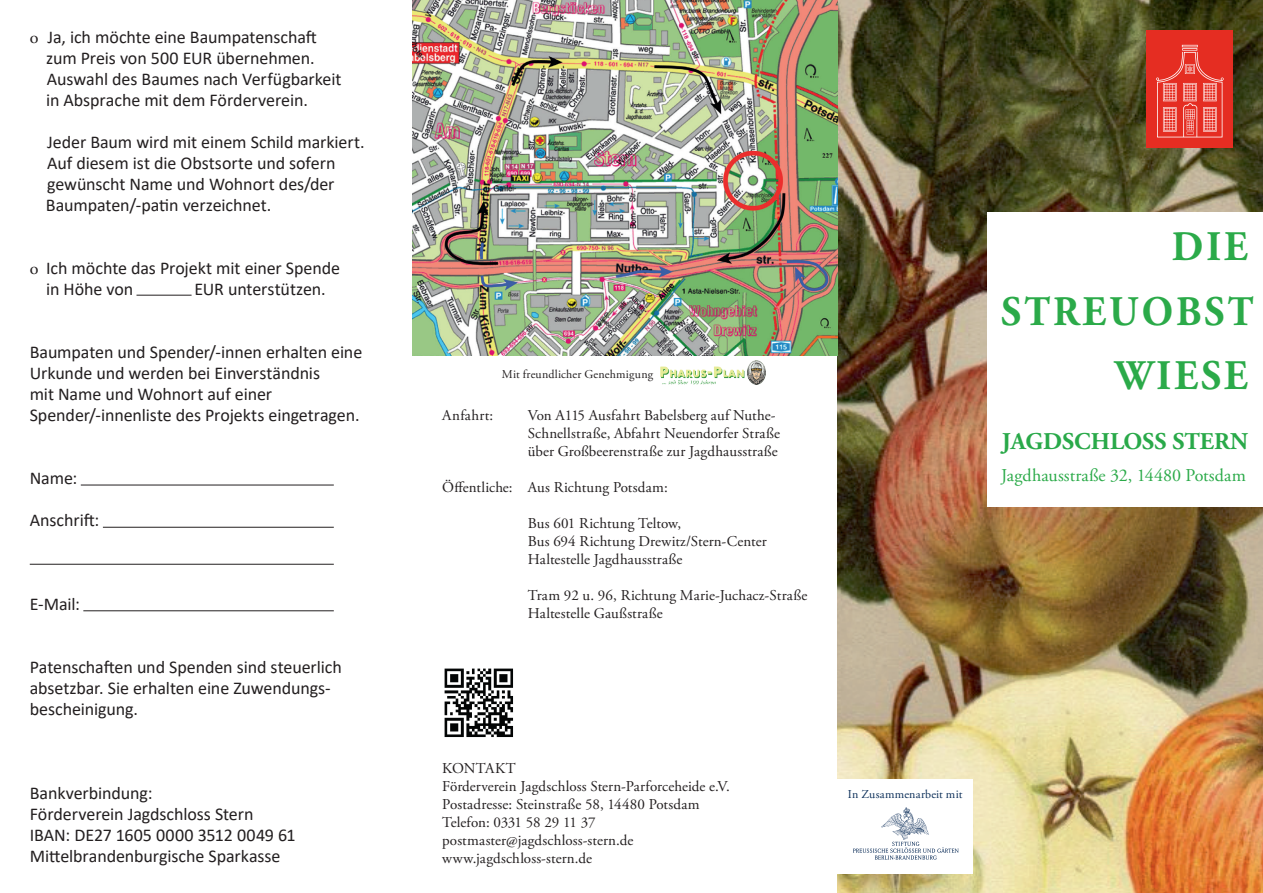
<style>
.page{position:relative;width:1263px;height:893px;background:#fff}
.page>*{position:absolute;margin:0;border:0;box-sizing:border-box;transform-origin:0 0}
.t1{font:700 42px/64.5px "Adobe Garamond Pro";letter-spacing:.075em;color:#2baa49;text-align:right;scale:.95 1}
.t2{font:700 24px "Adobe Garamond Pro";color:#29a949}
.t3{font:18px/21px "Calibri";letter-spacing:-.005em;color:#231f20}
.t4{font:18px "Adobe Garamond Pro";letter-spacing:.005em;color:#2baa49}
.t5{font:15px/18px "Adobe Garamond Pro";letter-spacing:.01em;color:#231f20}
.t6{font:12px "Adobe Garamond Pro";letter-spacing:.015em;color:#231f20}
.t7{font:12px "Adobe Garamond Pro";letter-spacing:.015em;color:#0c2f59}
.s1{font-family:"Adobe Garamond Pro"}
</style>
<div class="page">
<img style="left:838px;top:0;width:425px;height:893px">
<div style="left:988px;top:213px;width:275px;height:294px;background:#fff"></div>
<div style="left:837px;top:779px;width:136px;height:95px;background:#fff"></div>
<div style="left:1146px;top:30px;width:87px;height:118px;background:#e52d22"></div>
<img style="left:444px;top:668px;width:70px;height:70px">
<img style="left:412px;top:0;width:426px;height:355px">
<img style="left:660px;top:361px;width:106px;height:23px">
<svg style="left:1156px;top:44px;width:68px;height:94px"></svg>
<svg style="left:853px;top:807px;width:106px;height:53px"></svg>
<hr style="left:136px;top:295px;width:56px;height:1px;background:#231f20">
<hr style="left:81px;top:485px;width:253px;height:1px;background:#231f20">
<hr style="left:103px;top:527px;width:231px;height:1px;background:#231f20">
<hr style="left:30px;top:564px;width:304px;height:1px;background:#231f20">
<hr style="left:83px;top:610px;width:251px;height:1px;background:#231f20">
<p class="t3" style="left:46px;top:26px;width:297px;text-indent:-16px"><span class="s1">o</span> Ja, ich möchte eine Baumpatenschaft zum Preis von 500 EUR übernehmen.<br>Auswahl des Baumes nach Verfügbarkeit in Absprache mit dem Förderverein.</p>
<p class="t3" style="left:46px;top:131px;width:320px">Jeder Baum wird mit einem Schild markiert.<br>Auf diesem ist die Obstsorte und sofern gewünscht Name und Wohnort des/der Baumpaten/-patin verzeichnet.</p>
<p class="t3" style="left:46px;top:257px;width:296px;text-indent:-16px"><span class="s1">o</span> Ich möchte das Projekt mit einer Spende in Höhe von</p>
<p class="t3" style="left:194px;top:278px;width:133px">EUR unterstützen.</p>
<p class="t3" style="left:30px;top:341px;width:334px">Baumpaten und Spender/-innen erhalten eine Urkunde und werden bei Einverständnis<br>mit Name und Wohnort auf einer Spender/-innenliste des Projekts eingetragen.</p>
<p class="t3" style="left:30px;top:467px;width:49px">Name:</p>
<p class="t3" style="left:30px;top:509px;width:71px">Anschrift:</p>
<p class="t3" style="left:30px;top:593px;width:52px">E-Mail:</p>
<p class="t3" style="left:30px;top:656px;width:314px">Patenschaften und Spenden sind steuerlich absetzbar. Sie erhalten eine Zuwendungs&shy;bescheinigung.</p>
<p class="t3" style="left:30px;top:782px;width:267px">Bankverbindung:<br>Förderverein Jagdschloss Stern<br>IBAN: DE27 1605 0000 3512 0049 61<br>Mittelbrandenburgische Sparkasse</p>
<p class="t6" style="left:502px;top:367px;width:153px">Mit freundlicher Genehmigung</p>
<p class="t5" style="left:442px;top:407px;width:53px">Anfahrt:</p>
<p class="t5" style="left:528px;top:407px;width:254px">Von A115 Ausfahrt Babelsberg auf Nuthe-<br>Schnellstraße, Abfahrt Neuendorfer Straße über Großbeerenstraße zur Jagdhausstraße</p>
<p class="t5" style="left:442px;top:479px;width:227px">Öffentliche: Aus Richtung Potsdam:</p>
<p class="t5" style="left:528px;top:515px;width:240px">Bus 601 Richtung Teltow,<br>Bus 694 Richtung Drewitz/Stern-Center<br>Haltestelle Jagdhausstraße</p>
<p class="t5" style="left:528px;top:587px;width:281px">Tram 92 u. 96, Richtung Marie-Juchacz-Straße<br>Haltestelle Gaußstraße</p>
<h1 class="t1" style="left:1001px;top:215px;width:267px">DIE<br>STREUOBST<br>WIESE</h1>
<h2 class="t2" style="left:1002px;top:427px;width:248px">JAGDSCHLOSS STERN</h2>
<p class="t4" style="left:1001px;top:464px;width:246px">Jagdhausstraße 32, 14480 Potsdam</p>
<p class="t5" style="left:442px;top:760px;width:289px">KONTAKT<br>Förderverein Jagdschloss Stern-Parforceheide e.V.<br>Postadresse: Steinstraße 58, 14480 Potsdam<br>Telefon: 0331 58 29 11 37 postmaster@jagdschloss-stern.de www.jagdschloss-stern.de</p>
<p class="t7" style="left:848px;top:787px;width:116px">In Zusammenarbeit mit</p>
</div>
